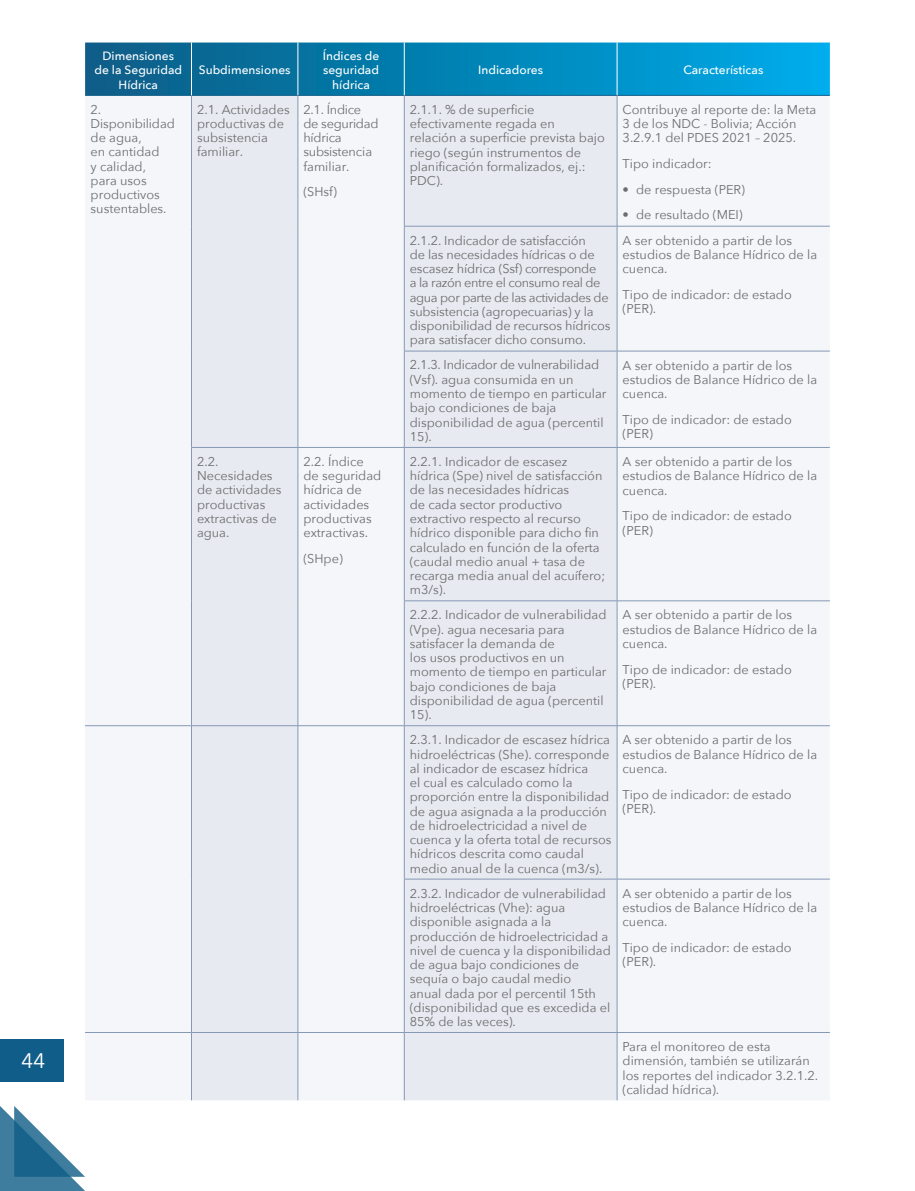
<style>
.page{position:relative;width:915px;height:1191px;background:#fff}
.page>*{position:absolute;margin:0;border:0;box-sizing:border-box;transform-origin:0 0}
.t1{font:21px "Avenir Next";color:#fff}
.t2{font:12.75px/14.2px "Avenir Next";color:#6c6d70}
.t3{font:12.75px/14.2px "Avenir Next";letter-spacing:-.02em;color:#6c6d70}
.t4{font:500 12px/14.2px "Avenir Next";color:#fff;text-align:center}
</style>
<div class="page">
<div style="left:0;top:1039px;width:64px;height:43px;background:#0f5d88"></div>
<svg style="left:0;top:1106px;width:85px;height:85px"></svg>
<svg style="left:85px;top:43px;width:744px;height:52px;background:#0383b5"></svg>
<svg style="left:192px;top:96px;width:424px;height:1004px;fill:#e7eaf0"></svg>
<hr style="left:85px;top:95px;width:106px;height:1px;background:#0f5d88">
<hr style="left:191px;top:95px;width:107px;height:1px;background:#0f5d88">
<hr style="left:298px;top:95px;width:106px;height:1px;background:#0f5d88">
<hr style="left:404px;top:95px;width:213px;height:1px;background:#0f5d88">
<hr style="left:617px;top:95px;width:212px;height:1px;background:#0f5d88">
<hr style="left:191px;top:43px;width:1px;height:52px;background:#fff">
<hr style="left:297px;top:43px;width:1px;height:52px;background:#fff">
<hr style="left:404px;top:43px;width:1px;height:52px;background:#fff">
<hr style="left:616px;top:43px;width:1px;height:52px;background:#fff">
<hr style="left:191px;top:96px;width:1px;height:130px;background:#8599b6">
<hr style="left:297px;top:96px;width:1px;height:130px;background:#8599b6">
<hr style="left:191px;top:226px;width:1px;height:125px;background:#8599b6">
<hr style="left:297px;top:226px;width:1px;height:125px;background:#8599b6">
<hr style="left:191px;top:351px;width:1px;height:96px;background:#8599b6">
<hr style="left:297px;top:351px;width:1px;height:96px;background:#8599b6">
<hr style="left:404px;top:96px;width:1px;height:130px;background:#8599b6">
<hr style="left:616px;top:96px;width:1px;height:130px;background:#8599b6">
<hr style="left:404px;top:226px;width:213px;height:1px;background:#8599b6">
<hr style="left:404px;top:226px;width:1px;height:125px;background:#8599b6">
<hr style="left:617px;top:226px;width:212px;height:1px;background:#8599b6">
<hr style="left:616px;top:226px;width:1px;height:125px;background:#8599b6">
<hr style="left:404px;top:351px;width:213px;height:1px;background:#8599b6">
<hr style="left:404px;top:351px;width:1px;height:96px;background:#8599b6">
<hr style="left:617px;top:351px;width:212px;height:1px;background:#8599b6">
<hr style="left:616px;top:351px;width:1px;height:96px;background:#8599b6">
<hr style="left:191px;top:447px;width:107px;height:1px;background:#8599b6">
<hr style="left:191px;top:448px;width:1px;height:153px;background:#8599b6">
<hr style="left:298px;top:447px;width:106px;height:1px;background:#8599b6">
<hr style="left:297px;top:448px;width:1px;height:153px;background:#8599b6">
<hr style="left:191px;top:601px;width:1px;height:124px;background:#8599b6">
<hr style="left:297px;top:601px;width:1px;height:124px;background:#8599b6">
<hr style="left:404px;top:447px;width:213px;height:1px;background:#8599b6">
<hr style="left:404px;top:448px;width:1px;height:152px;background:#8599b6">
<hr style="left:617px;top:447px;width:212px;height:1px;background:#8599b6">
<hr style="left:616px;top:448px;width:1px;height:152px;background:#8599b6">
<hr style="left:404px;top:600px;width:213px;height:1px;background:#8599b6">
<hr style="left:404px;top:601px;width:1px;height:124px;background:#8599b6">
<hr style="left:617px;top:600px;width:212px;height:1px;background:#8599b6">
<hr style="left:616px;top:601px;width:1px;height:124px;background:#8599b6">
<hr style="left:85px;top:725px;width:106px;height:1px;background:#8599b6">
<hr style="left:191px;top:725px;width:107px;height:1px;background:#8599b6">
<hr style="left:191px;top:726px;width:1px;height:153px;background:#8599b6">
<hr style="left:298px;top:725px;width:106px;height:1px;background:#8599b6">
<hr style="left:297px;top:726px;width:1px;height:153px;background:#8599b6">
<hr style="left:191px;top:879px;width:1px;height:153px;background:#8599b6">
<hr style="left:297px;top:879px;width:1px;height:153px;background:#8599b6">
<hr style="left:404px;top:725px;width:213px;height:1px;background:#8599b6">
<hr style="left:404px;top:726px;width:1px;height:153px;background:#8599b6">
<hr style="left:617px;top:725px;width:212px;height:1px;background:#8599b6">
<hr style="left:616px;top:726px;width:1px;height:153px;background:#8599b6">
<hr style="left:404px;top:879px;width:213px;height:1px;background:#8599b6">
<hr style="left:404px;top:879px;width:1px;height:153px;background:#8599b6">
<hr style="left:617px;top:879px;width:212px;height:1px;background:#8599b6">
<hr style="left:616px;top:879px;width:1px;height:153px;background:#8599b6">
<hr style="left:85px;top:1032px;width:106px;height:1px;background:#8599b6">
<hr style="left:191px;top:1032px;width:107px;height:1px;background:#8599b6">
<hr style="left:191px;top:1032px;width:1px;height:68px;background:#8599b6">
<hr style="left:298px;top:1032px;width:106px;height:1px;background:#8599b6">
<hr style="left:297px;top:1032px;width:1px;height:68px;background:#8599b6">
<hr style="left:404px;top:1032px;width:213px;height:1px;background:#8599b6">
<hr style="left:404px;top:1032px;width:1px;height:68px;background:#8599b6">
<hr style="left:617px;top:1032px;width:212px;height:1px;background:#8599b6">
<hr style="left:616px;top:1032px;width:1px;height:68px;background:#8599b6">
<h1 class="t1" style="left:21px;top:1043px;width:25px">44</h1>
<p class="t4" style="left:94px;top:48px;width:89px">Dimensiones de la Seguridad<br>Hídrica</p>
<p class="t4" style="left:199px;top:63px;width:93px">Subdimensiones</p>
<p class="t4" style="left:322px;top:48px;width:58px">Índices de seguridad hídrica</p>
<p class="t2" style="left:91px;top:102px;width:86px">2.<br>Disponibilidad de agua,<br>en cantidad<br>y calidad, para usos productivos sustentables.</p>
<p class="t2" style="left:197px;top:102px;width:94px">2.1. Actividades productivas de subsistencia familiar.</p>
<p class="t3" style="left:303px;top:102px;width:77px">2.1. Índice de seguridad hídrica subsistencia familiar.</p>
<p class="t2" style="left:303px;top:184px;width:35px">(SHsf)</p>
<p class="t2" style="left:197px;top:454px;width:86px">2.2.<br>Necesidades de actividades productivas extractivas de agua.</p>
<p class="t2" style="left:303px;top:454px;width:79px">2.2. Índice de seguridad hídrica de actividades productivas extractivas.</p>
<p class="t2" style="left:303px;top:551px;width:41px">(SHpe)</p>
<p class="t4" style="left:478px;top:63px;width:66px">Indicadores</p>
<p class="t4" style="left:683px;top:63px;width:81px">Características</p>
<p class="t2" style="left:409px;top:102px;width:196px">2.1.1. % de superficie efectivamente regada en relación a superficie prevista bajo riego (según instrumentos de planificación formalizados, ej.:<br>PDC).</p>
<p class="t2" style="left:622px;top:102px;width:195px">Contribuye al reporte de: la Meta<br>3 de los NDC - Bolivia; Acción<br>3.2.9.1 del PDES 2021 – 2025.</p>
<p class="t2" style="left:622px;top:156px;width:90px">Tipo indicador:</p>
<p class="t2" style="left:622px;top:182px;width:124px">• de respuesta (PER)</p>
<p class="t2" style="left:622px;top:207px;width:122px">• de resultado (MEI)</p>
<p class="t2" style="left:409px;top:232px;width:202px">2.1.2. Indicador de satisfacción<br>de las necesidades hídricas o de escasez hídrica (Ssf) corresponde<br>a la razón entre el consumo real de agua por parte de las actividades de subsistencia (agropecuarias) y la disponibilidad de recursos hídricos para satisfacer dicho consumo.</p>
<p class="t2" style="left:622px;top:232px;width:196px">A ser obtenido a partir de los estudios de Balance Hídrico de la cuenca.</p>
<p class="t2" style="left:622px;top:287px;width:171px">Tipo de indicador: de estado (PER).</p>
<p class="t2" style="left:409px;top:357px;width:198px">2.1.3. Indicador de vulnerabilidad (Vsf). agua consumida en un momento de tiempo en particular bajo condiciones de baja disponibilidad de agua (percentil<br>15).</p>
<p class="t2" style="left:622px;top:357px;width:196px">A ser obtenido a partir de los estudios de Balance Hídrico de la cuenca.</p>
<p class="t2" style="left:622px;top:412px;width:171px">Tipo de indicador: de estado (PER)</p>
<p class="t2" style="left:409px;top:454px;width:197px">2.2.1. Indicador de escasez hídrica (Spe) nivel de satisfacción de las necesidades hídricas<br>de cada sector productivo extractivo respecto al recurso hídrico disponible para dicho fin calculado en función de la oferta (caudal medio anual + tasa de recarga media anual del acuífero; m3/s).</p>
<p class="t2" style="left:622px;top:454px;width:196px">A ser obtenido a partir de los estudios de Balance Hídrico de la cuenca.</p>
<p class="t2" style="left:622px;top:508px;width:171px">Tipo de indicador: de estado (PER)</p>
<p class="t2" style="left:409px;top:607px;width:198px">2.2.2. Indicador de vulnerabilidad (Vpe). agua necesaria para satisfacer la demanda de<br>los usos productivos en un momento de tiempo en particular bajo condiciones de baja disponibilidad de agua (percentil<br>15).</p>
<p class="t2" style="left:622px;top:607px;width:196px">A ser obtenido a partir de los estudios de Balance Hídrico de la cuenca.</p>
<p class="t2" style="left:622px;top:661px;width:171px">Tipo de indicador: de estado (PER).</p>
<p class="t2" style="left:409px;top:732px;width:203px">2.3.1. Indicador de escasez hídrica hidroeléctricas (She). corresponde al indicador de escasez hídrica<br>el cual es calculado como la proporción entre la disponibilidad de agua asignada a la producción de hidroelectricidad a nivel de cuenca y la oferta total de recursos hídricos descrita como caudal medio anual de la cuenca (m3/s).</p>
<p class="t2" style="left:622px;top:732px;width:196px">A ser obtenido a partir de los estudios de Balance Hídrico de la cuenca.</p>
<p class="t2" style="left:622px;top:786px;width:170px">Tipo de indicador: de estado (PER).</p>
<p class="t2" style="left:409px;top:885px;width:202px">2.3.2. Indicador de vulnerabilidad hidroeléctricas (Vhe): agua disponible asignada a la producción de hidroelectricidad a nivel de cuenca y la disponibilidad de agua bajo condiciones de sequía o bajo caudal medio<br>anual dada por el percentil 15th (disponibilidad que es excedida el<br>85% de las veces).</p>
<p class="t2" style="left:622px;top:885px;width:196px">A ser obtenido a partir de los estudios de Balance Hídrico de la cuenca.</p>
<p class="t2" style="left:622px;top:940px;width:170px">Tipo de indicador: de estado (PER).</p>
<p class="t2" style="left:622px;top:1039px;width:197px">Para el monitoreo de esta dimensión, también se utilizarán los reportes del indicador 3.2.1.2. (calidad hídrica).</p>
</div>
